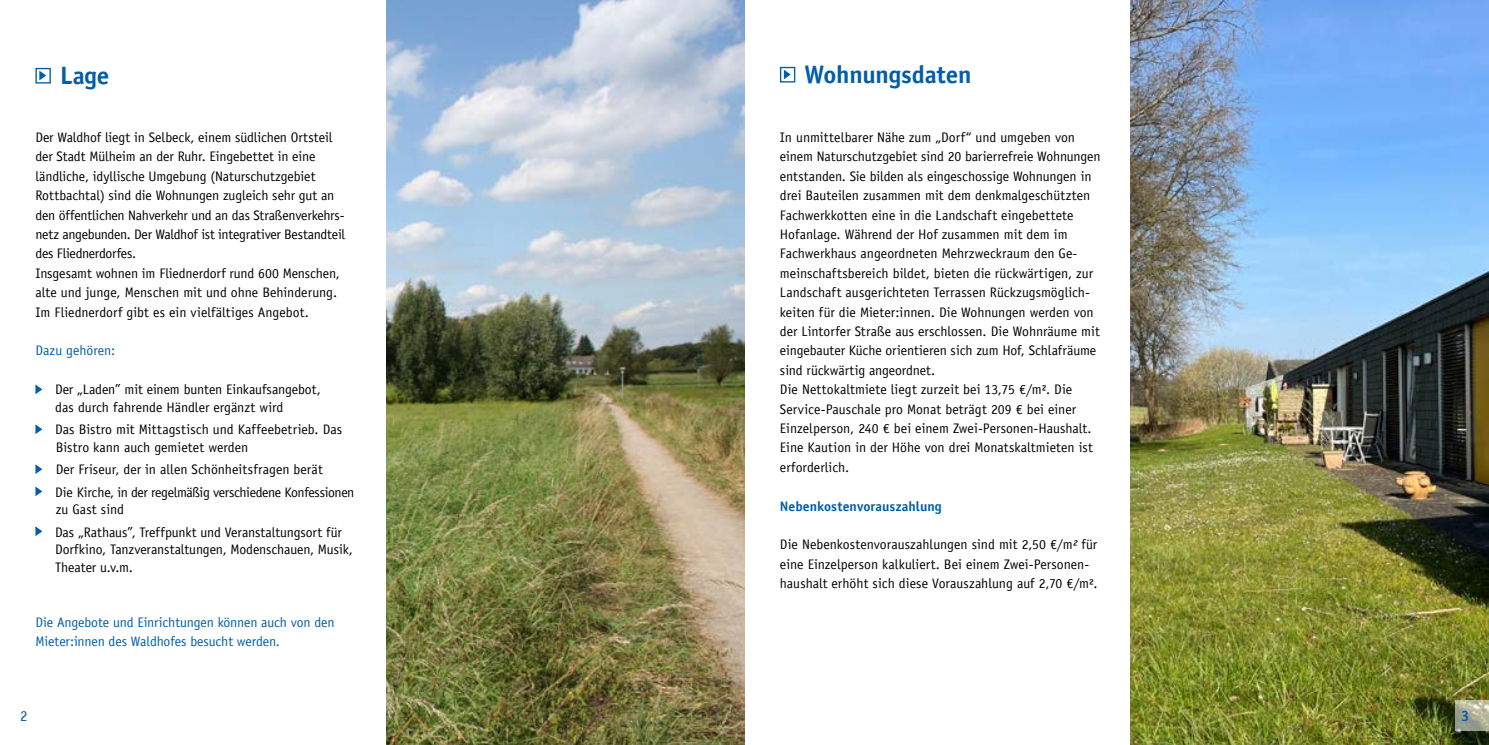
<style>
.page{position:relative;width:1489px;height:745px;background:#fff}
.page>*{position:absolute;margin:0;border:0;box-sizing:border-box;transform-origin:0 0}
.t1{font:700 25px "Officina Sans";letter-spacing:-.01em;color:#005da9}
.t2{font:700 15px "Officina Sans";color:#005da9}
.t3{font:15px "Officina Sans";color:#005da9}
.t4{font:13.75px/19.4px "Officina Sans";color:#000}
.t5{font:13.75px/19.4px "Officina Sans";letter-spacing:-.01em;color:#005da9}
.t6{font:700 13.75px "Officina Sans";color:#005da9}
.s1{font-style:italic}
</style>
<div class="page">
<img style="left:1130px;top:0;width:358px;height:744px">
<svg style="left:1454px;top:699px;width:34px;height:30px"></svg>
<div style="left:35px;top:68px;width:16px;height:15px;border:1px solid #005da9"></div>
<svg style="left:39px;top:69px;width:8px;height:12px"></svg>
<div style="left:780px;top:67px;width:15px;height:15px;border:1px solid #005da9"></div>
<svg style="left:783px;top:68px;width:8px;height:11px"></svg>
<img style="left:386px;top:0;width:358px;height:744px">
<svg style="left:35px;top:384px;width:8px;height:10px"></svg>
<svg style="left:35px;top:424px;width:8px;height:10px"></svg>
<svg style="left:35px;top:464px;width:8px;height:10px"></svg>
<svg style="left:35px;top:486px;width:8px;height:10px"></svg>
<svg style="left:35px;top:526px;width:8px;height:10px"></svg>
<h1 class="t1" style="left:60px;top:60px;width:51px">Lage</h1>
<h1 class="t1" style="left:804px;top:59px;width:168px">Wohnungsdaten</h1>
<p class="t4" style="left:35px;top:128px;width:311px">Der Waldhof liegt in Selbeck, einem südlichen Ortsteil der Stadt Mülheim an der Ruhr. Eingebettet in eine ländliche, idyllische Umgebung (Naturschutzgebiet Rottbachtal) sind die Wohnungen zugleich sehr gut an den öffentlichen Nahverkehr und an das Straßenverkehrs&shy;netz angebunden. Der Waldhof ist integrativer Bestandteil des Fliednerdorfes.<br>Insgesamt wohnen im Fliednerdorf rund 600 Menschen, alte und junge, Menschen mit und ohne Behinderung.<br>Im Fliednerdorf gibt es ein vielfältiges Angebot.</p>
<p class="t5" style="left:35px;top:341px;width:81px">Dazu gehören:</p>
<p class="t4" style="left:55px;top:380px;width:267px;line-height:17.5px">Der „Laden” mit einem bunten Einkaufsangebot, das durch fahrende Händler ergänzt wird</p>
<p class="t4" style="left:55px;top:420px;width:288px;line-height:17.5px">Das Bistro mit Mittagstisch und Kaffeebetrieb. Das<br>Bistro kann auch gemietet werden</p>
<p class="t4" style="left:55px;top:458px;width:301px;line-height:22.5px">Der Friseur, der in allen Schönheitsfragen berät<br>Die Kirche, in der regelmäßig verschiedene Konfessionen</p>
<p class="t4" style="left:55px;top:498px;width:288px;line-height:22.5px">zu Gast sind<br>Das „Rathaus”, Treffpunkt und Veranstaltungsort für</p>
<p class="t4" style="left:55px;top:540px;width:299px;line-height:17.5px">Dorfkino, Tanzveranstaltungen, Modenschauen, Musik,<br>Theater u.v.m.</p>
<p class="t5" style="left:35px;top:612px;width:300px">Die Angebote und Einrichtungen können auch von den<br>Mieter:innen des Waldhofes besucht werden.</p>
<p class="t4" style="left:780px;top:128px;width:322px">In unmittelbarer Nähe zum „Dorf“ und umgeben von einem Naturschutzgebiet sind 20 barierrefreie Wohnungen entstanden. Sie bilden als eingeschossige Wohnungen in drei Bauteilen zusammen mit dem denkmalgeschützten Fachwerkkotten eine in die Landschaft eingebettete Hofanlage. Während der Hof zusammen mit dem im Fachwerkhaus angeordneten Mehrzweckraum den Ge&shy;meinschaftsbereich bildet, bieten die rückwärtigen, zur Landschaft ausgerichteten Terrassen Rückzugsmöglich&shy;keiten für die Mieter:innen. Die Wohnungen werden von der Lintorfer Straße aus erschlossen. Die Wohnräume mit eingebauter Küche orientieren sich zum Hof, Schlafräume sind rückwärtig angeordnet.<br>Die Nettokaltmiete liegt zurzeit bei 13,75 €/m². Die Service-Pauschale pro Monat beträgt 209 € bei einer Einzelperson, 240 € bei einem Zwei-Personen-Haushalt.<br>Eine Kaution in der Höhe von drei Monatskaltmieten ist erforderlich.</p>
<p class="t6" style="left:780px;top:497px;width:163px">Nebenkostenvorauszahlung</p>
<p class="t4" style="left:780px;top:534px;width:319px">Die Nebenkostenvorauszahlungen sind mit 2,50 €/m<span class="s1">²</span> für eine Einzelperson kalkuliert. Bei einem Zwei-Personen&shy;haushalt erhöht sich diese Vorauszahlung auf 2,70 €/m².</p>
<p class="t3" style="left:20px;top:706px;width:9px">2</p>
<p class="t2" style="left:1461px;top:705px;width:10px">3</p>
</div>
